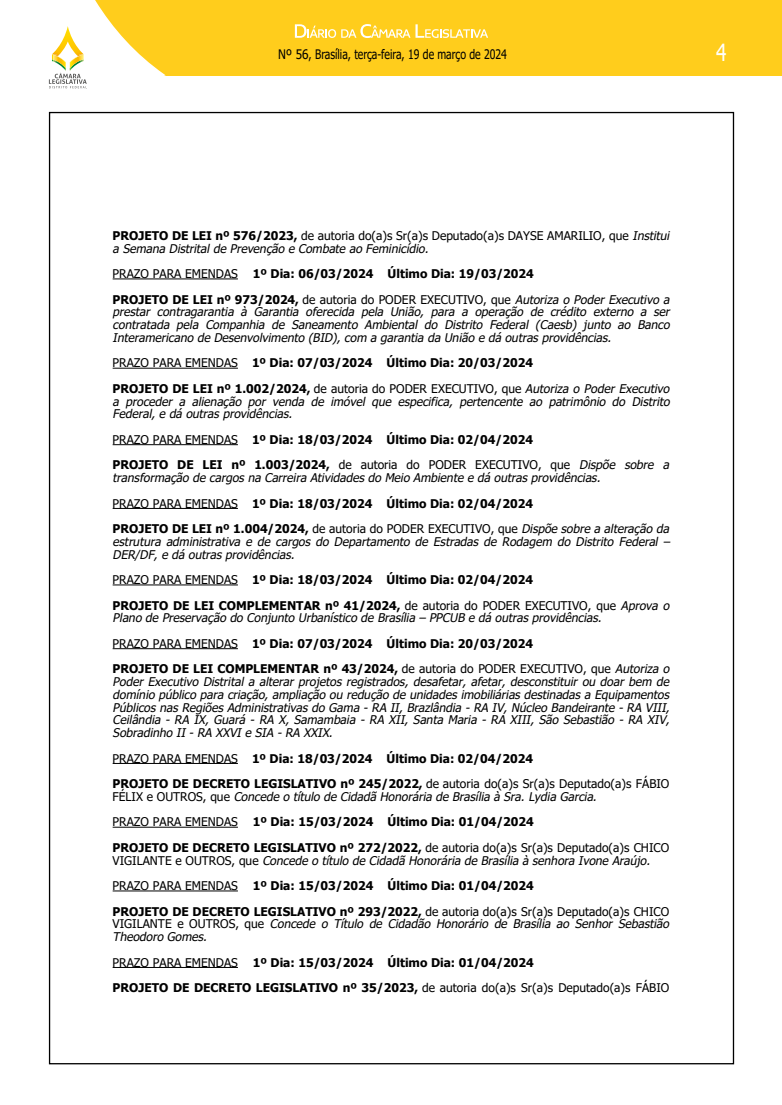
<style>
.page{position:relative;width:782px;height:1105px;background:#fff}
.page>*{position:absolute;margin:0;border:0;box-sizing:border-box;transform-origin:0 0}
.t1{font:23.6px "Tahoma";color:#fff;scale:.8 1}
.t2{font:13.1px "Tahoma";color:#000;scale:.9 1}
.t3{font:italic 12px/12.7px "Tahoma";color:#000}
.t4{font:700 12px/25.5px "Tahoma";color:#000}
.t5{font:12px/25.5px "Tahoma";color:#000}
.s1{font-weight:700;font-style:normal}
.s2{font-style:normal}
.s3{font-weight:400}
.s4{font-weight:400;font-style:italic}
.s5{font-style:italic}
.s6{font-weight:700}
</style>
<div class="page">
<div style="left:0;top:0;width:781px;height:75px;background:#ffcd1c"></div>
<svg style="left:0;top:0;width:165px;height:89px"></svg>
<svg style="left:295px;top:24px;width:193px;height:14px"></svg>
<hr style="left:113px;top:279px;width:125px;height:1px;background:#000">
<hr style="left:113px;top:368px;width:125px;height:1px;background:#000">
<hr style="left:113px;top:444px;width:125px;height:1px;background:#000">
<hr style="left:113px;top:508px;width:125px;height:1px;background:#000">
<hr style="left:113px;top:585px;width:125px;height:1px;background:#000">
<hr style="left:113px;top:648px;width:125px;height:1px;background:#000">
<hr style="left:113px;top:763px;width:125px;height:1px;background:#000">
<hr style="left:113px;top:827px;width:125px;height:1px;background:#000">
<hr style="left:113px;top:891px;width:125px;height:1px;background:#000">
<hr style="left:113px;top:967px;width:125px;height:1px;background:#000">
<p class="t2" style="left:278px;top:46px;width:255px">Nº 56, Brasília, terça-feira, 19 de março de 2024</p>
<h1 class="t1" style="left:715px;top:36px;width:14px">4</h1>
<p class="t3" style="left:113px;top:230px;width:561px"><span class="s1">PROJETO DE LEI nº 576/2023,</span> <span class="s2">de autoria do(a)s Sr(a)s Deputado(a)s DAYSE AMARILIO, que</span> Institui a Semana Distritalde Prevenção e Combate ao Feminicídio.</p>
<p class="t4" style="left:113px;top:262px;width:561px"><span class="s3">PRAZO PARA EMENDAS</span> 1º Dia: 06/03/2024 Último Dia: 19/03/2024<br>PROJETO DE LEI nº 973/2024, <span class="s3">de autoria do PODER EXECUTIVO, que</span> <span class="s4">Autoriza o Poder Executivo a</span></p>
<p class="t3" style="left:113px;top:306px;width:561px;text-align:justify">prestar contragarantia à Garantia oferecida pela União, para a operação de crédito externo a ser contratada pela Companhia de Saneamento Ambiental do Distrito Federal (Caesb) j unto ao Banco Interamericano de Desenvolvimento (BID),com a garantia da União e dá outrasprovidências.</p>
<p class="t4" style="left:113px;top:351px;width:561px"><span class="s3">PRAZO PARA EMENDAS</span> 1º Dia: 07/03/2024 Último Dia: 20/03/2024<br>PROJETO DE LEI nº 1.002/2024, <span class="s3">de autoria do PODER EXECUTIVO, que</span> <span class="s4">Autoriza o Poder Executivo</span></p>
<p class="t3" style="left:113px;top:396px;width:561px">a proceder a alienação por venda de imóvel que especifica, pertencente ao patrimônio do Distrito<br>Federal,e dá outrasprovidências.</p>
<p class="t4" style="left:113px;top:427px;width:561px"><span class="s3">PRAZO PARA EMENDAS</span> 1º Dia: 18/03/2024 Último Dia: 02/04/2024<br>PROJETO DE LEI nº 1.003/2024, <span class="s3">de autoria do PODER EXECUTIVO, que</span> <span class="s4">Dispõe sobre a</span></p>
<p class="t3" style="left:113px;top:466px;width:561px;line-height:25.5px">transformação de cargosna Carreira Atividadesdo Meio Ambiente e dá outrasprovidências.<br><span class="s2">PRAZO PARA EMENDAS</span> <span class="s1">1º Dia: 18/03/2024 Último Dia: 02/04/2024<br>PROJETO DE LEI nº 1.004/2024,</span> <span class="s2">de autoria do PODER EXECUTIVO, que</span> Dispõe sobre a alteração da</p>
<p class="t3" style="left:113px;top:536px;width:561px">estrutura administrativa e de cargos do Departamento de Estradas de Rodagem do Distrito Federal –<br>DER/DF,e dá outrasprovidências.</p>
<p class="t4" style="left:113px;top:568px;width:561px"><span class="s3">PRAZO PARA EMENDAS</span> 1º Dia: 18/03/2024 Último Dia: 02/04/2024<br>PROJETO DE LEI COMPLEMENTAR nº 41/2024, <span class="s3">de autoria do PODER EXECUTIVO, que</span> <span class="s4">Aprova o</span></p>
<p class="t3" style="left:113px;top:606px;width:561px;line-height:25.5px">Plano de Preservação do Conj unto Urbanístico de Brasília – PPCUB e dá outrasprovidências.<br><span class="s2">PRAZO PARA EMENDAS</span> <span class="s1">1º Dia: 07/03/2024 Último Dia: 20/03/2024<br>PROJETO DE LEI COMPLEMENTAR nº 43/2024,</span> <span class="s2">de autoria do PODER EXECUTIVO, que</span> Autoriza o</p>
<p class="t3" style="left:113px;top:676px;width:561px;text-align:justify">Poder Executivo Distrital a alterar projetos registrados, desafetar, afetar, desconstituir ou doar bem de domínio público para criação,ampliação ou redução de unidadesimobiliáriasdestinadasa Equipamentos PúblicosnasRegiõesAdministrativasdo Gama -RA II,Brazlândia -RA IV,Núcleo Bandeirante -RA VIII, Ceilândia - RA IX, Guará - RA X, Samambaia - RA XII, Santa Maria - RA XIII, São Sebastião - RA XIV, Sobradinho II-RA XXVIe SIA -RA XXIX.</p>
<p class="t4" style="left:113px;top:746px;width:558px"><span class="s3">PRAZO PARA EMENDAS</span> 1º Dia: 18/03/2024 Último Dia: 02/04/2024<br>PROJETO DE DECRETO LEGISLATIVO nº 245/2022, <span class="s3">de autoria do(a)s Sr(a)s Deputado(a)s FÁBIO</span></p>
<p class="t4" style="left:113px;top:784px;width:558px"><span class="s3">F É L I X e O U T R O S , q u e</span> <span class="s4">Concede o título de Cidadã Honorária de Brasília à Sra.Lydia Garcia.<br></span><span class="s3">PRAZO PARA EMENDAS</span> 1º Dia: 15/03/2024 Último Dia: 01/04/2024<br>PROJETO DE DECRETO LEGISLATIVO nº 272/2022, <span class="s3">de autoria do(a)s Sr(a)s Deputado(a)s CHICO</span></p>
<p class="t5" style="left:113px;top:848px;width:558px">V I G I LA N T E e O U T R O S , q u e <span class="s5">Concede o título de Cidadã Honorária de Brasília à senhora Ivone Araújo.<br></span>PRAZO PARA EMENDAS <span class="s6">1º Dia: 15/03/2024 Último Dia: 01/04/2024<br>PROJETO DE DECRETO LEGISLATIVO nº 293/2022,</span> de autoria do(a)s Sr(a)s Deputado(a)s CHICO</p>
<p class="t3" style="left:113px;top:918px;width:561px"><span class="s2">V I G I LA N T E e O U T R O S , q u e</span> Concede o Título de Cidadão Honorário de Brasília ao Senhor Sebastião<br>Theodoro Gomes.</p>
<p class="t4" style="left:113px;top:950px;width:558px"><span class="s3">PRAZO PARA EMENDAS</span> 1º Dia: 15/03/2024 Último Dia: 01/04/2024<br>PROJETO DE DECRETO LEGISLATIVO nº 35/2023, <span class="s3">de autoria do(a)s Sr(a)s Deputado(a)s FÁBIO</span></p>
</div>
